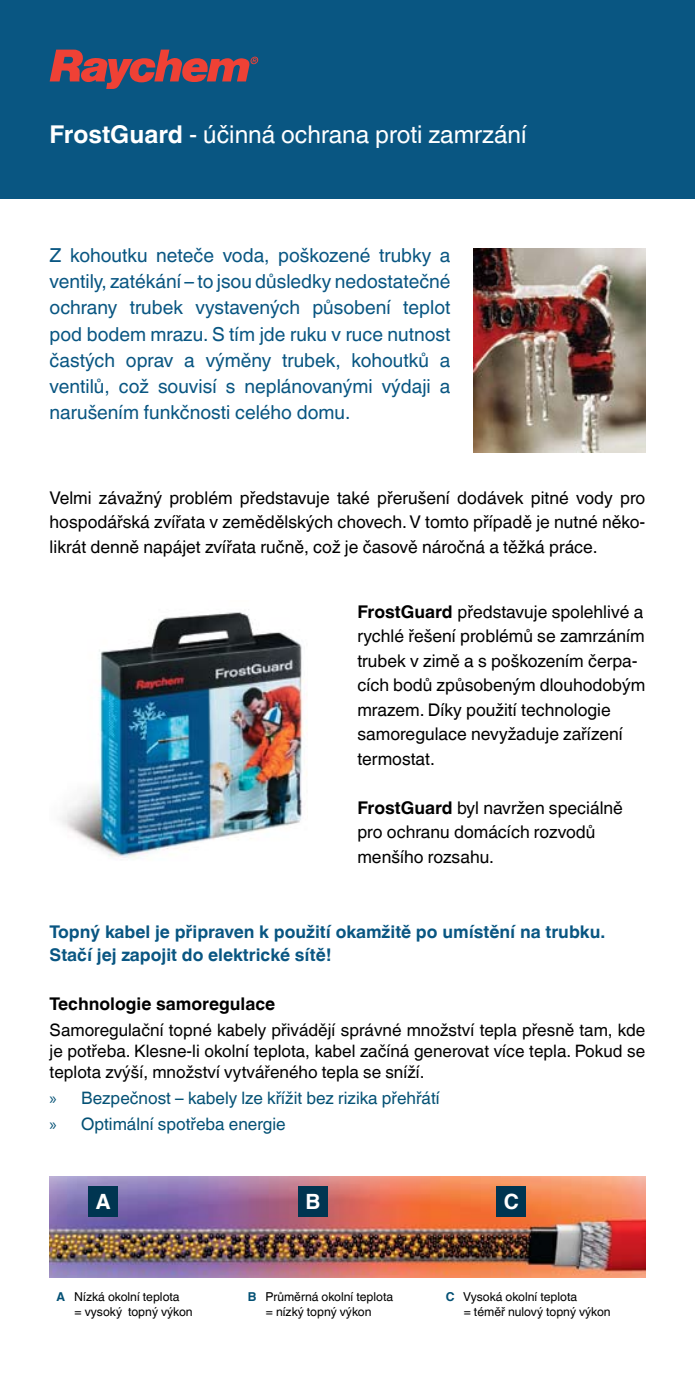
<style>
.page{position:relative;width:695px;height:1389px;background:#fff}
.page>*{position:absolute;margin:0;border:0;box-sizing:border-box;transform-origin:0 0}
.t1{font:24.5px "Helvetica Linotype";color:#fff}
.t2{font:700 21px "Helvetica Linotype";color:#fff}
.t3{font:19.25px/26.2px "Helvetica Linotype";color:#095682;text-align:justify}
.t4{font:17.5px/24.5px "Helvetica Linotype";color:#000}
.t5{font:700 17.5px/22.8px "Helvetica Linotype";color:#095682}
.t6{font:700 17.5px "Helvetica Linotype";color:#000}
.t7{font:17.15px/20.7px "Helvetica Linotype";color:#000;text-align:justify}
.t8{font:17.15px/26.2px "Helvetica Linotype";color:#045175}
.t9{font:12.25px/14.7px "Helvetica Linotype";color:#000}
.s1{font-weight:700}
.s2{font-family:"Myriad Pro"}
.s3{font-weight:700;color:#045175}
</style>
<div class="page">
<div style="left:0;top:0;width:694px;height:198px;background:#095682"></div>
<img style="left:50px;top:1176px;width:595px;height:102px">
<div style="left:88px;top:1187px;width:30px;height:30px;background:#003551"></div>
<div style="left:496px;top:1187px;width:30px;height:30px;background:#003551"></div>
<div style="left:298px;top:1187px;width:29px;height:30px;background:#003551"></div>
<svg style="left:50px;top:50px;width:208px;height:39px"></svg>
<img style="left:473px;top:248px;width:172px;height:204px">
<img style="left:60px;top:609px;width:247px;height:249px">
<h1 class="t1" style="left:50px;top:120px;width:478px"><span class="s1">FrostGuard</span> - účinná ochrana proti zamrzání</h1>
<p class="t3" style="left:50px;top:242px;width:402px">Z kohoutku neteče voda, poškozené trubky a ventily, zatékání – to jsou důsledky nedostatečné ochrany trubek vystavených působení teplot pod bodem mrazu. S tím jde ruku v ruce nutnost častých oprav a výměny trubek, kohoutků a ventilů, což souvisí s neplánovanými výdaji a narušením funkčnosti celého domu.</p>
<p class="t4" style="left:50px;top:485px;width:597px;text-align:justify">Velmi závažný problém představuje také přerušení dodávek pitné vody pro hospodářská zvířata v zemědělských chovech. V tomto případě je nutné něko&shy;likrát denně napájet zvířata ručně, což je časově náročná a těžká práce.</p>
<p class="t4" style="left:357px;top:599px;width:289px"><span class="s1">FrostGuard</span> představuje spolehlivé a rychlé řešení problémů se zamrzáním trubek v zimě a s poškozením čerpa&shy;cích bodů způsobeným dlouhodobým mrazem. Díky použití technologie samoregulace nevyžaduje zařízení termostat.</p>
<p class="t4" style="left:357px;top:795px;width:267px"><span class="s1">FrostGuard</span> byl navržen speciálně pro ochranu domácích rozvodů menšího rozsahu.</p>
<p class="t5" style="left:50px;top:921px;width:557px">Topný kabel je připraven k použití okamžitě po umístění na trubku.<br>Stačí jej zapojit do elektrické sítě!</p>
<p class="t6" style="left:50px;top:994px;width:227px">Technologie samoregulace</p>
<p class="t7" style="left:50px;top:1020px;width:597px">Samoregulační topné kabely přivádějí správné množství tepla přesně tam, kde je potřeba. Klesne-li okolní teplota, kabel začíná generovat více tepla. Pokud se teplota zvýší, množství vytvářeného tepla se sníží.</p>
<p class="t8" style="left:50px;top:1085px;width:391px"><span class="s2">»</span> Bezpečnost – kabely lze křížit bez rizika přehřátí <span class="s2">»</span> Optimální spotřeba energie</p>
<p class="t2" style="left:96px;top:1190px;width:16px">A</p>
<p class="t2" style="left:305px;top:1190px;width:16px">B</p>
<p class="t2" style="left:503px;top:1190px;width:17px">C</p>
<p class="t9" style="left:75px;top:1289px;width:120px;text-indent:-18px"><span class="s3">A</span> Nízká okolní teplota<br>= vysoký topný výkon</p>
<p class="t9" style="left:248px;top:1289px;width:147px;text-align:center"><span class="s3">B</span> Průměrná okolní teplota = nízký topný výkon</p>
<p class="t9" style="left:463px;top:1289px;width:148px;text-indent:-18px"><span class="s3">C</span> Vysoká okolní teplota<br>= téměř nulový topný výkon</p>
</div>
